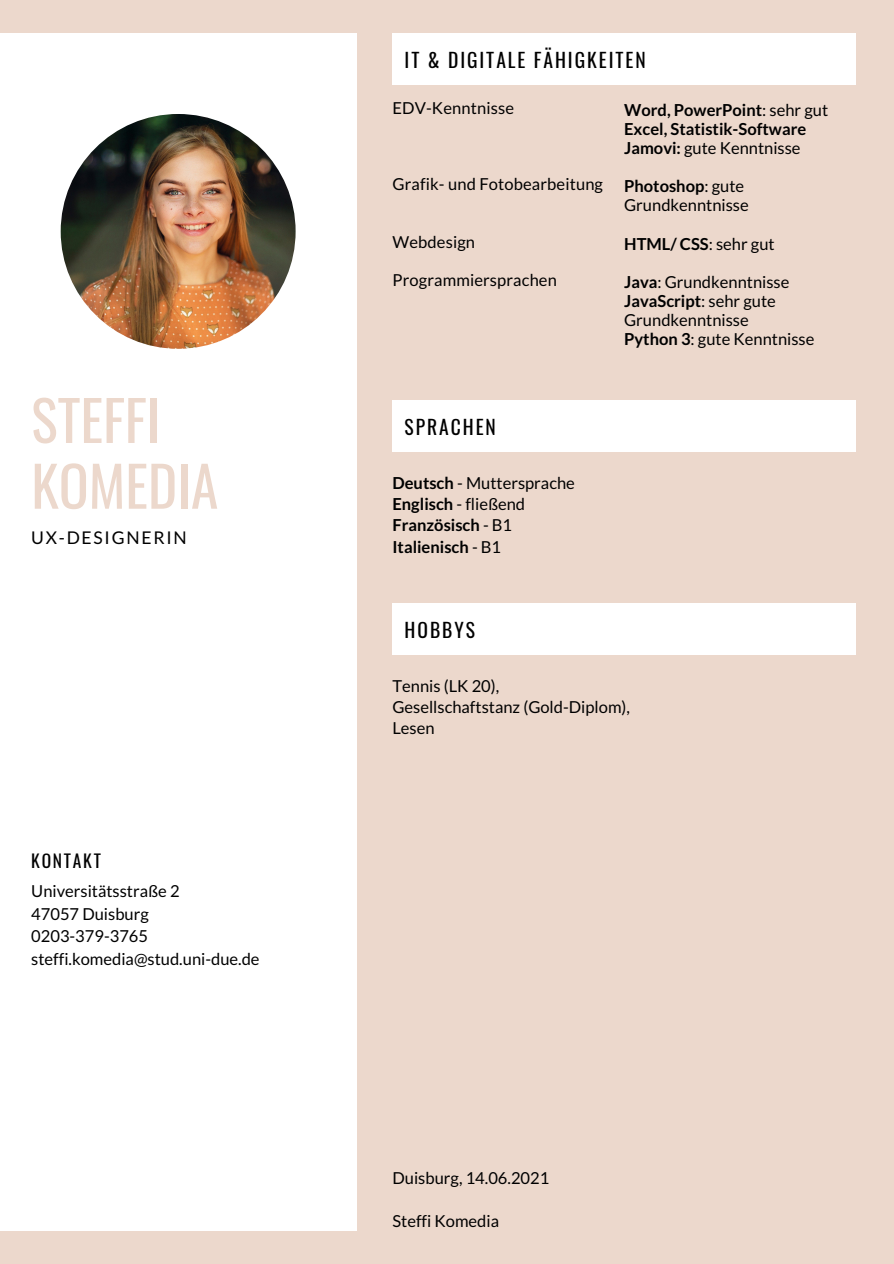
<style>
.page{position:relative;width:894px;height:1264px;background:#fff}
.page>*{position:absolute;margin:0;border:0;box-sizing:border-box;transform-origin:0 0}
.t1{font:55.5px/65.7px "Oswald";color:#ecd8cc}
.t2{font:19.5px "Oswald";letter-spacing:.1em;color:#000}
.t3{font:17.55px "Lato";letter-spacing:.1em;color:#000}
.t4{font:17.55px "Oswald";letter-spacing:.1em;color:#000}
.t5{font:16.5px/19.2px "Lato";color:#000}
.t6{font:700 16.5px/19.2px "Lato";color:#000}
.s1{font-weight:400}
.s2{font-weight:700}
</style>
<div class="page">
<div style="left:0;top:0;width:893px;height:1263px;background:#ecd8cc"></div>
<div style="left:0;top:34px;width:356px;height:1196px;background:#fff"></div>
<img style="left:61px;top:114px;width:234px;height:235px;border-radius:50%">
<div style="left:392px;top:34px;width:463px;height:51px;background:#fff"></div>
<div style="left:392px;top:603px;width:463px;height:52px;background:#fff"></div>
<div style="left:392px;top:400px;width:463px;height:52px;background:#fff"></div>
<p class="t1" style="left:31px;top:385px;width:188px">STEFFI<br>KOMEDIA</p>
<p class="t3" style="left:31px;top:526px;width:157px">UX-DESIGNERIN</p>
<p class="t4" style="left:31px;top:847px;width:71px">KONTAKT</p>
<p class="t5" style="left:31px;top:881px;width:150px">Universitätsstraße 2</p>
<p class="t5" style="left:31px;top:903px;width:119px">47057 Duisburg</p>
<p class="t5" style="left:31px;top:926px;width:118px">0203-379-3765</p>
<p class="t5" style="left:31px;top:948px;width:230px">steffi.komedia@stud.uni-due.de</p>
<p class="t2" style="left:404px;top:45px;width:242px">IT &amp; DIGITALE FÄHIGKEITEN</p>
<p class="t6" style="left:624px;top:99px;width:205px">Word, PowerPoint<span class="s1">: sehr gut</span></p>
<p class="t6" style="left:624px;top:119px;width:183px">Excel, Statistik-Software<br>Jamovi: <span class="s1">gute Kenntnisse</span></p>
<p class="t5" style="left:624px;top:176px;width:126px"><span class="s2">Photoshop</span>: gute<br>Grundkenntnisse</p>
<p class="t6" style="left:624px;top:233px;width:152px">HTML/ CSS<span class="s1">: sehr gut</span></p>
<p class="t5" style="left:624px;top:272px;width:167px"><span class="s2">Java</span>: Grundkenntnisse</p>
<p class="t5" style="left:624px;top:291px;width:153px"><span class="s2">JavaScript</span>: sehr gute<br>Grundkenntnisse</p>
<p class="t5" style="left:624px;top:329px;width:192px"><span class="s2">Python 3</span>: gute Kenntnisse</p>
<p class="t5" style="left:392px;top:98px;width:123px">EDV-Kenntnisse</p>
<p class="t5" style="left:392px;top:174px;width:212px">Grafik- und Fotobearbeitung</p>
<p class="t5" style="left:392px;top:231px;width:84px">Webdesign</p>
<p class="t5" style="left:392px;top:270px;width:166px">Programmiersprachen</p>
<p class="t2" style="left:404px;top:411px;width:93px">SPRACHEN</p>
<p class="t5" style="left:392px;top:472px;width:184px"><span class="s2">Deutsch</span> - Muttersprache</p>
<p class="t5" style="left:392px;top:494px;width:134px"><span class="s2">Englisch</span> - fließend</p>
<p class="t6" style="left:392px;top:515px;width:121px">Französisch <span class="s1">- B1</span></p>
<p class="t6" style="left:392px;top:537px;width:110px">Italienisch <span class="s1">- B1</span></p>
<p class="t2" style="left:404px;top:614px;width:72px">HOBBYS</p>
<p class="t5" style="left:392px;top:675px;width:108px">Tennis (LK 20),</p>
<p class="t5" style="left:392px;top:697px;width:239px">Gesellschaftstanz (Gold-Diplom),</p>
<p class="t5" style="left:392px;top:718px;width:44px">Lesen</p>
<p class="t5" style="left:392px;top:1168px;width:158px">Duisburg, 14.06.2021</p>
<p class="t5" style="left:392px;top:1211px;width:108px">Steffi Komedia</p>
</div>
